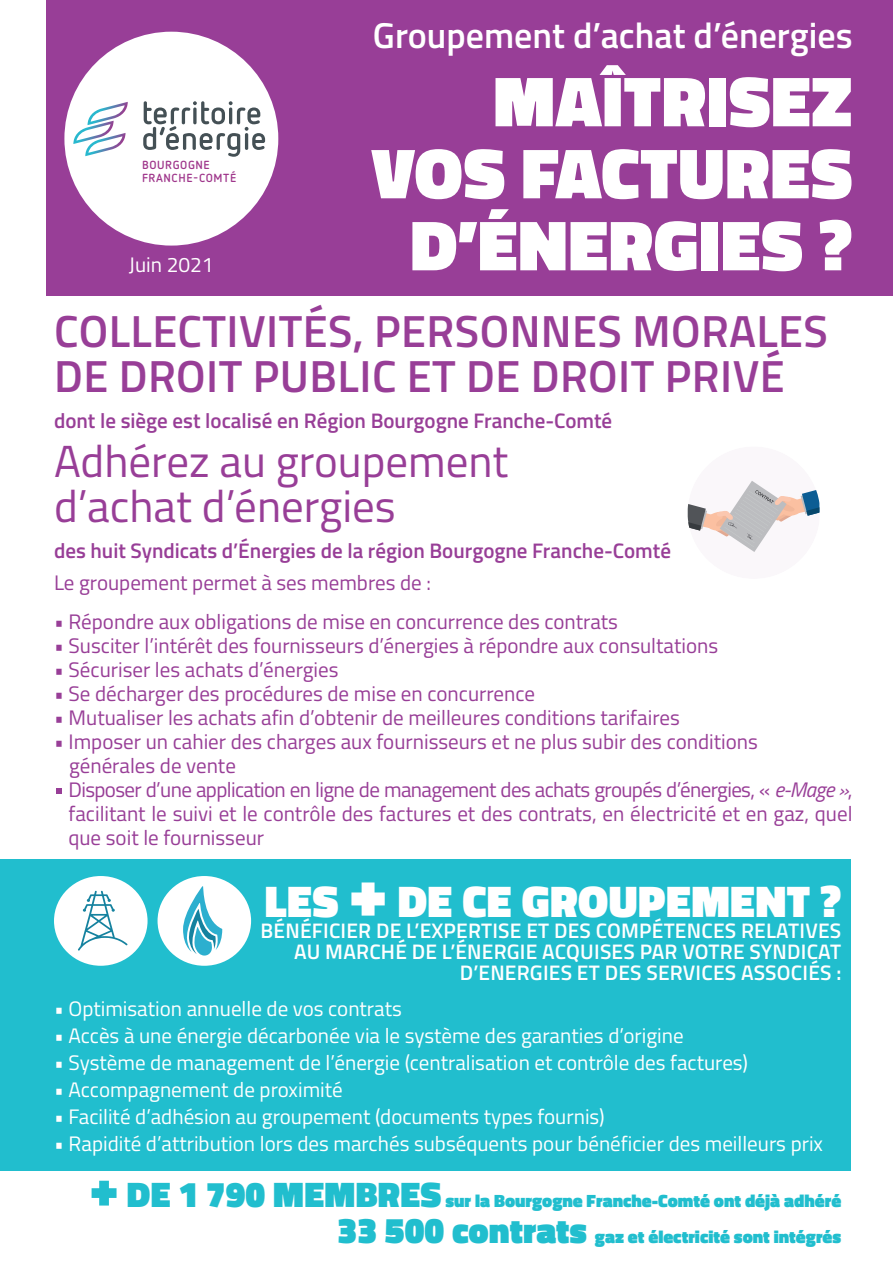
<style>
.page{position:relative;width:893px;height:1263px;background:#fff}
.page>*{position:absolute;margin:0;border:0;box-sizing:border-box;transform-origin:0 0}
.t1{font:900 72px "Titillium";letter-spacing:.01em;color:#fff}
.t2{font:600 45px "Titillium";letter-spacing:.01em;color:#983e97}
.t3{font:45px/45px "Titillium";color:#983e97}
.t4{font:900 45px "Titillium";letter-spacing:.01em;color:#fff}
.t5{font:600 36px "Titillium";color:#fff}
.t6{font:21px/24px "Titillium";color:#983e97}
.t7{font:21px "Titillium";color:#fff}
.t8{font:600 21px "Titillium";letter-spacing:.01em;color:#fff}
.t9{font:600 21px "Titillium";color:#983e97}
.t10{font:900 18px "Titillium";color:#21bece}
.t11{font:700 11.7px/13px "Netto OT";letter-spacing:.05em;color:#9f368b}
.s1{font-style:italic}
.s2{font-size:72px}
.s3{font-size:54px}
.s4{font-size:36px}
</style>
<div class="page">
<div style="left:47px;top:0;width:846px;height:296px;background:#983e97"></div>
<div style="left:0;top:859px;width:850px;height:311px;background:#21bece"></div>
<div style="left:54px;top:876px;width:94px;height:90px;background:#fff;border-radius:50%"></div>
<svg style="left:78px;top:891px;width:50px;height:59px"></svg>
<div style="left:158px;top:876px;width:93px;height:90px;background:#fff;border-radius:50%"></div>
<svg style="left:183px;top:886px;width:39px;height:69px"></svg>
<svg style="left:688px;top:480px;width:131px;height:72px"></svg>
<svg style="left:56px;top:788px;width:6px;height:5px"></svg>
<div style="left:64px;top:32px;width:214px;height:214px;background:#fff;border-radius:50%"></div>
<svg style="left:73px;top:102px;width:55px;height:54px"></svg>
<svg style="left:143px;top:101px;width:122px;height:56px"></svg>
<p class="t5" style="left:373px;top:8px;width:481px">Groupement d’achat d’énergies</p>
<p class="t1" style="left:493px;top:48px;width:360px">MAÎTRISEZ</p>
<p class="t1" style="left:372px;top:120px;width:482px">VOS FACTURES</p>
<p class="t1" style="left:410px;top:192px;width:444px">D’ÉNERGIES ?</p>
<p class="t2" style="left:54px;top:297px;width:775px">COLLECTIVITÉS, PERSONNES MORALES</p>
<p class="t2" style="left:54px;top:342px;width:732px">DE DROIT PUBLIC ET DE DROIT PRIVÉ</p>
<p class="t9" style="left:54px;top:405px;width:560px">dont le siège est localisé en Région Bourgogne Franche-Comté</p>
<p class="t3" style="left:54px;top:437px;width:456px">Adhérez au groupement d’achat d’énergies</p>
<p class="t9" style="left:54px;top:535px;width:619px">des huit Syndicats d’Énergies de la région Bourgogne Franche-Comté</p>
<p class="t6" style="left:54px;top:569px;width:378px">Le groupement permet à ses membres de :</p>
<p class="t6" style="left:54px;top:608px;width:565px">• Répondre aux obligations de mise en concurrence des contrats</p>
<p class="t6" style="left:54px;top:632px;width:666px">• Susciter l’intérêt des fournisseurs d’énergies à répondre aux consultations</p>
<p class="t6" style="left:54px;top:656px;width:286px">• Sécuriser les achats d’énergies</p>
<p class="t6" style="left:54px;top:680px;width:482px">• Se décharger des procédures de mise en concurrence</p>
<p class="t6" style="left:54px;top:704px;width:627px">• Mutualiser les achats afin d’obtenir de meilleures conditions tarifaires</p>
<p class="t6" style="left:69px;top:728px;width:690px;text-indent:-15px">• Imposer un cahier des charges aux fournisseurs et ne plus subir des conditions générales de vente</p>
<p class="t6" style="left:68px;top:776px;width:786px;text-align:justify">Disposer d’une application en ligne de management des achats groupés d’énergies, « <span class="s1">e-Mage »</span>, facilitant le suivi et le contrôle des factures et des contrats, en électricité et en gaz, quel que soit le fournisseur</p>
<p class="t4" style="left:265px;top:869px;width:578px">LES <span class="s2">+</span> DE CE GROUPEMENT ?</p>
<p class="t8" style="left:260px;top:915px;width:582px">BÉNÉFICIER DE L’EXPERTISE ET DES COMPÉTENCES RELATIVES</p>
<p class="t8" style="left:294px;top:936px;width:549px">AU MARCHÉ DE L’ÉNERGIE ACQUISES PAR VOTRE SYNDICAT</p>
<p class="t8" style="left:460px;top:957px;width:383px">D’ENERGIES ET DES SERVICES ASSOCIÉS :</p>
<p class="t7" style="left:54px;top:993px;width:349px">• Optimisation annuelle de vos contrats</p>
<p class="t7" style="left:54px;top:1020px;width:631px">• Accès à une énergie décarbonée via le système des garanties d’origine</p>
<p class="t7" style="left:54px;top:1047px;width:696px">• Système de management de l’énergie (centralisation et contrôle des factures)</p>
<p class="t7" style="left:54px;top:1074px;width:290px">• Accompagnement de proximité</p>
<p class="t7" style="left:54px;top:1101px;width:552px">• Facilité d’adhésion au groupement (documents types fournis)</p>
<p class="t7" style="left:54px;top:1128px;width:771px">• Rapidité d’attribution lors des marchés subséquents pour bénéficier des meilleurs prix</p>
<p class="t10" style="left:89px;top:1187px;width:754px"><span class="s3">+</span> <span class="s4">DE 1 790 MEMBRES</span> sur la Bourgogne Franche-Comté ont déjà adhéré</p>
<p class="t10" style="left:338px;top:1223px;width:505px"><span class="s4">33 500 contrats</span> gaz et électricité sont intégrés</p>
<p class="t11" style="left:142px;top:158px;width:96px">BOURGOGNE<br>FRANCHE-COMTÉ</p>
<p class="t7" style="left:129px;top:249px;width:86px">Juin 2021</p>
</div>
